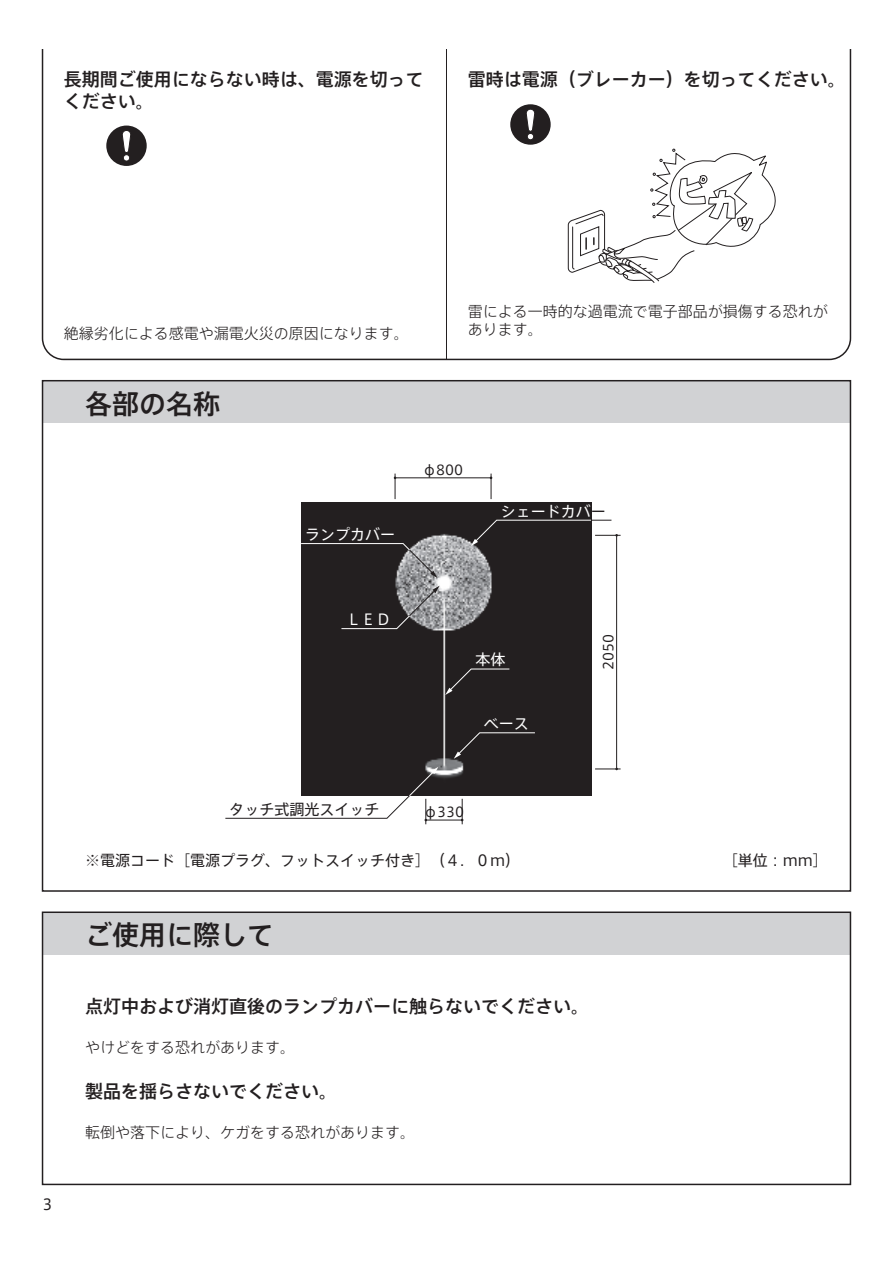
<style>
.page{position:relative;width:893px;height:1263px;background:#fff}
.page>*{position:absolute;margin:0;border:0;box-sizing:border-box;transform-origin:0 0}
.t1{font:27px "Axis Std Medium 90 pv RKSJ H";color:#231f20}
.t2{font:18px/21.6px "Axis Std Medium 90 pv RKSJ H";color:#231f20}
.t3{font:15px/18px "Axis Std Light 90 pv RKSJ H";color:#231f20}
.t4{font:15px "Axis Std Regular 90 pv RKSJ H";color:#231f20}
.t5{font:15px "Axis Std Regular 90 pv RKSJ H";color:#fff}
.t6{font:13.5px "Axis Std Regular 90 pv RKSJ H";color:#231f20}
.s1{color:#252122}
</style>
<div class="page">
<img style="left:301px;top:502px;width:291px;height:293px">
<div style="left:43px;top:381px;width:807px;height:42px;background:#d1d2d4"></div>
<div style="left:43px;top:912px;width:807px;height:43px;background:#d1d2d4"></div>
<div style="left:42px;top:911px;width:809px;height:274px;border:2px solid #231f20"></div>
<svg style="left:42px;top:49px;width:809px;height:312px"></svg>
<svg style="left:567px;top:144px;width:226px;height:140px"></svg>
<hr style="left:426px;top:820px;width:36px;height:1px;background:#231f20">
<svg style="left:461px;top:799px;width:2px;height:25px"></svg>
<hr style="left:395px;top:478px;width:96px;height:1px;background:#231f20">
<svg style="left:394px;top:474px;width:2px;height:25px"></svg>
<svg style="left:490px;top:474px;width:2px;height:25px"></svg>
<hr style="left:616px;top:535px;width:1px;height:234px;background:#231f20">
<svg style="left:595px;top:768px;width:26px;height:2px"></svg>
<svg style="left:454px;top:732px;width:82px;height:27px;background:#2d292a"></svg>
<svg style="left:445px;top:668px;width:65px;height:27px;background:#2e2a2b"></svg>
<svg style="left:471px;top:519px;width:150px;height:27px"></svg>
<svg style="left:341px;top:586px;width:99px;height:43px;background:#4e4c4d"></svg>
<svg style="left:301px;top:543px;width:137px;height:35px;background:#484547"></svg>
<svg style="left:225px;top:767px;width:213px;height:57px"></svg>
<p class="t2" style="left:64px;top:67px;width:361px">長期間ご使用にならない時は、電源を切ってください。</p>
<p class="t2" style="left:468px;top:67px;width:379px">雷時は電源（ブレーカー）を切ってください。</p>
<p class="t3" style="left:64px;top:323px;width:346px">絶縁劣化による感電や漏電火災の原因になります。</p>
<h1 class="t1" style="left:85px;top:383px;width:136px">各部の名称</h1>
<p class="t5" style="left:305px;top:523px;width:91px">ランプカバー</p>
<p class="t3" style="left:468px;top:302px;width:362px">雷による一時的な過電流で電子部品が損傷する恐れがあります。</p>
<p class="t6" style="left:423px;top:459px;width:42px">φ800</p>
<p class="t5" style="left:501px;top:500px;width:106px">シェードカバ<span class="s1">ー</span></p>
<p class="t4" style="left:43px;top:1193px;width:12px">3</p>
<p class="t5" style="left:346px;top:608px;width:46px">ＬＥＤ</p>
<p class="t5" style="left:475px;top:648px;width:31px">本体</p>
<p class="t5" style="left:484px;top:712px;width:46px">ベース</p>
<p class="t6" style="left:598px;top:670px;width:38px;rotate:-90deg">2050</p>
<p class="t4" style="left:230px;top:798px;width:151px">タッチ式調光スイッチ</p>
<p class="t4" style="left:85px;top:849px;width:437px">※電源コード［電源プラグ、フットスイッチ付き］（４．０ｍ）</p>
<p class="t6" style="left:424px;top:802px;width:42px">φ330</p>
<h1 class="t1" style="left:85px;top:914px;width:191px">ご使用に際して</h1>
<p class="t2" style="left:85px;top:994px;width:506px">点灯中および消灯直後のランプカバーに触らないでください。</p>
<p class="t3" style="left:85px;top:1037px;width:212px">やけどをする恐れがあります。</p>
<p class="t2" style="left:85px;top:1079px;width:254px">製品を揺らさないでください。</p>
<p class="t3" style="left:85px;top:1122px;width:332px">転倒や落下により、ケガをする恐れがあります。</p>
<p class="t4" style="left:723px;top:849px;width:107px">［単位：ｍｍ］</p>
</div>
